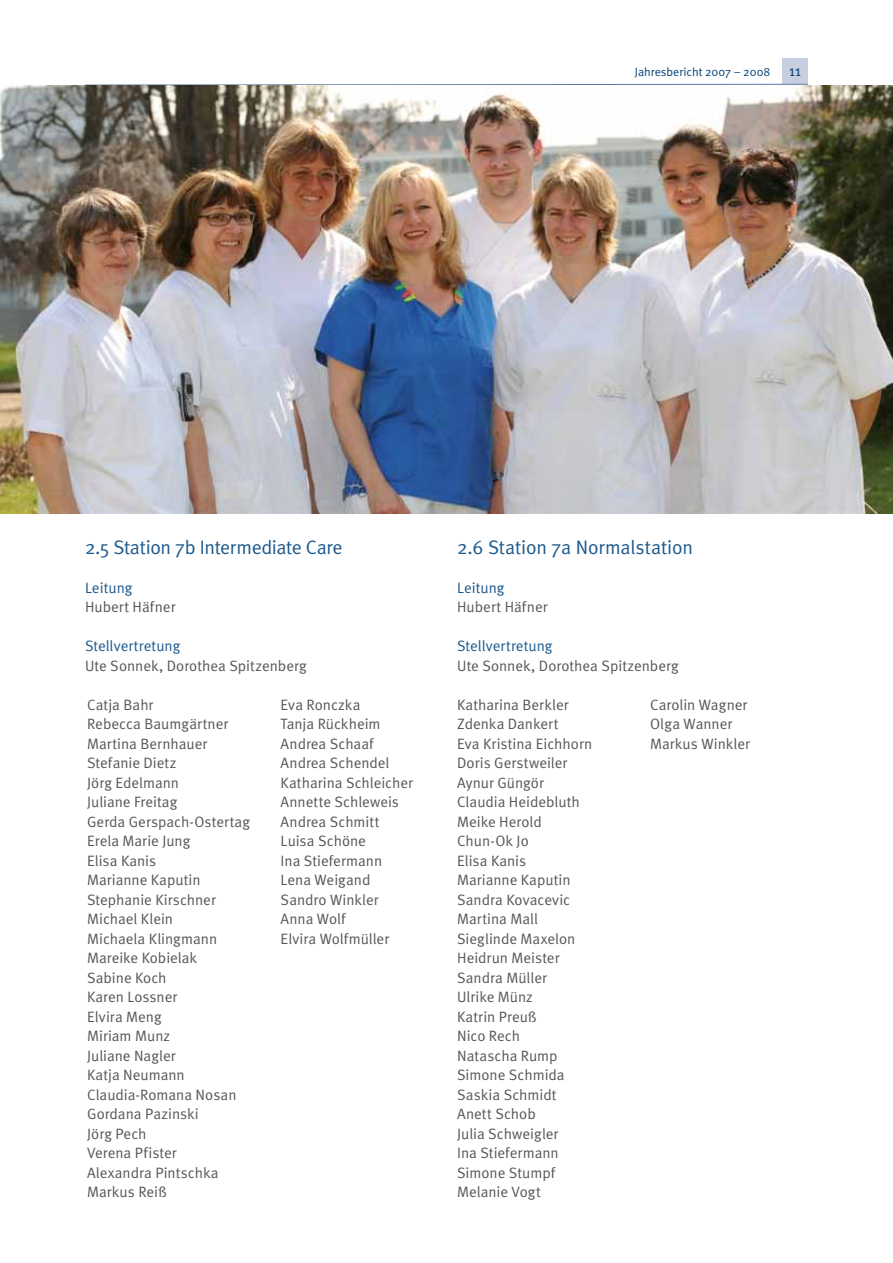
<style>
.page{position:relative;width:893px;height:1263px;background:#fff}
.page>*{position:absolute;margin:0;border:0;box-sizing:border-box;transform-origin:0 0}
.t1{font:19.5px "Meta Normal";letter-spacing:-.01em;color:#1e598d}
.t2{font:15px/19.5px "Meta Normal";color:#565757}
.t3{font:15px "Meta Normal";color:#1e598d}
.t4{font:12px "Meta Normal";letter-spacing:.005em;color:#004179}
.s1{font-size:15px}
</style>
<div class="page">
<div style="left:782px;top:59px;width:26px;height:25px;background:#c6cee0"></div>
<svg style="left:85px;top:84px;width:723px;height:1px"></svg>
<img style="left:0;top:85px;width:893px;height:428px">
<p class="t4" style="left:635px;top:65px;width:168px">Jahresbericht 2007 – 2008 <span class="s1">11</span></p>
<h1 class="t1" style="left:85px;top:536px;width:259px">2.5 Station 7b Intermediate Care</h1>
<p class="t3" style="left:85px;top:579px;width:49px">Leitung</p>
<p class="t2" style="left:85px;top:597px;width:92px">Hubert Häfner</p>
<p class="t3" style="left:85px;top:637px;width:97px">Stellvertretung</p>
<p class="t2" style="left:85px;top:656px;width:223px">Ute Sonnek, Dorothea Spitzenberg</p>
<p class="t2" style="left:87px;top:695px;width:164px">Catja Bahr<br>Rebecca Baumgärtner<br>Martina Bernhauer<br>Stefanie Dietz<br>Jörg Edelmann<br>Juliane Freitag<br>Gerda Gerspach-Ostertag<br>Erela Marie Jung<br>Elisa Kanis<br>Marianne Kaputin<br>Stephanie Kirschner<br>Michael Klein<br>Michaela Klingmann<br>Mareike Kobielak<br>Sabine Koch<br>Karen Lossner<br>Elvira Meng<br>Miriam Munz<br>Juliane Nagler<br>Katja Neumann<br>Claudia-Romana Nosan<br>Gordana Pazinski<br>Jörg Pech<br>Verena Pfister<br>Alexandra Pintschka<br>Markus Reiß</p>
<p class="t2" style="left:281px;top:695px;width:134px">Eva Ronczka<br>Tanja Rückheim<br>Andrea Schaaf<br>Andrea Schendel<br>Katharina Schleicher<br>Annette Schleweis<br>Andrea Schmitt<br>Luisa Schöne<br>Ina Stiefermann<br>Lena Weigand<br>Sandro Winkler<br>Anna Wolf<br>Elvira Wolfmüller</p>
<h1 class="t1" style="left:457px;top:536px;width:237px">2.6 Station 7a Normalstation</h1>
<p class="t3" style="left:457px;top:579px;width:49px">Leitung</p>
<p class="t2" style="left:457px;top:597px;width:92px">Hubert Häfner</p>
<p class="t3" style="left:457px;top:637px;width:97px">Stellvertretung</p>
<p class="t2" style="left:457px;top:656px;width:223px">Ute Sonnek, Dorothea Spitzenberg</p>
<p class="t2" style="left:457px;top:695px;width:137px">Katharina Berkler<br>Zdenka Dankert<br>Eva Kristina Eichhorn<br>Doris Gerstweiler<br>Aynur Güngör<br>Claudia Heidebluth<br>Meike Herold<br>Chun-Ok Jo<br>Elisa Kanis<br>Marianne Kaputin<br>Sandra Kovacevic<br>Martina Mall<br>Sieglinde Maxelon<br>Heidrun Meister<br>Sandra Müller<br>Ulrike Münz<br>Katrin Preuß<br>Nico Rech<br>Natascha Rump<br>Simone Schmida<br>Saskia Schmidt<br>Anett Schob<br>Julia Schweigler<br>Ina Stiefermann<br>Simone Stumpf<br>Melanie Vogt</p>
<p class="t2" style="left:650px;top:695px;width:101px">Carolin Wagner<br>Olga Wanner<br>Markus Winkler</p>
</div>
